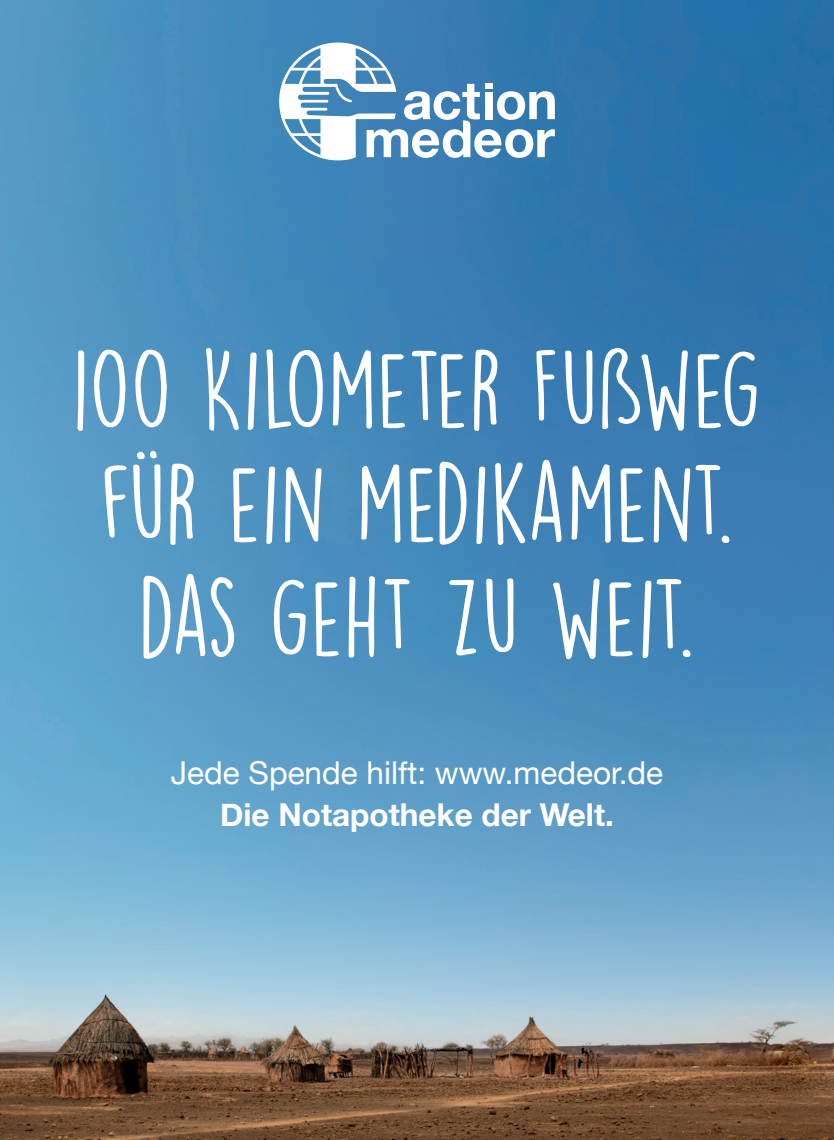
<style>
.page{position:relative;width:834px;height:1140px;background:#fff}
.page>*{position:absolute;margin:0;border:0;box-sizing:border-box;transform-origin:0 0}
.t1{font:99px/114px "Lemon Yellow Sun";color:#fff;text-align:center}
.t2{font:31.5px "Helvetica Neue";color:#fff}
.t3{font:700 31.5px "Helvetica Neue";color:#fff}
</style>
<div class="page">
<img style="left:0;top:0;width:833px;height:1140px">
<svg style="left:279px;top:43px;width:275px;height:117px"></svg>
<p class="t1" style="left:72px;top:331px;width:690px">100 KILOMETER FUßWEG<br>FÜR EIN MEDIKAMENT.<br>DAS GEHT ZU WEIT.</p>
<p class="t2" style="left:171px;top:749px;width:493px">Jede Spende hilft: www.medeor.de</p>
<p class="t3" style="left:220px;top:789px;width:395px">Die Notapotheke der Welt.</p>
</div>
